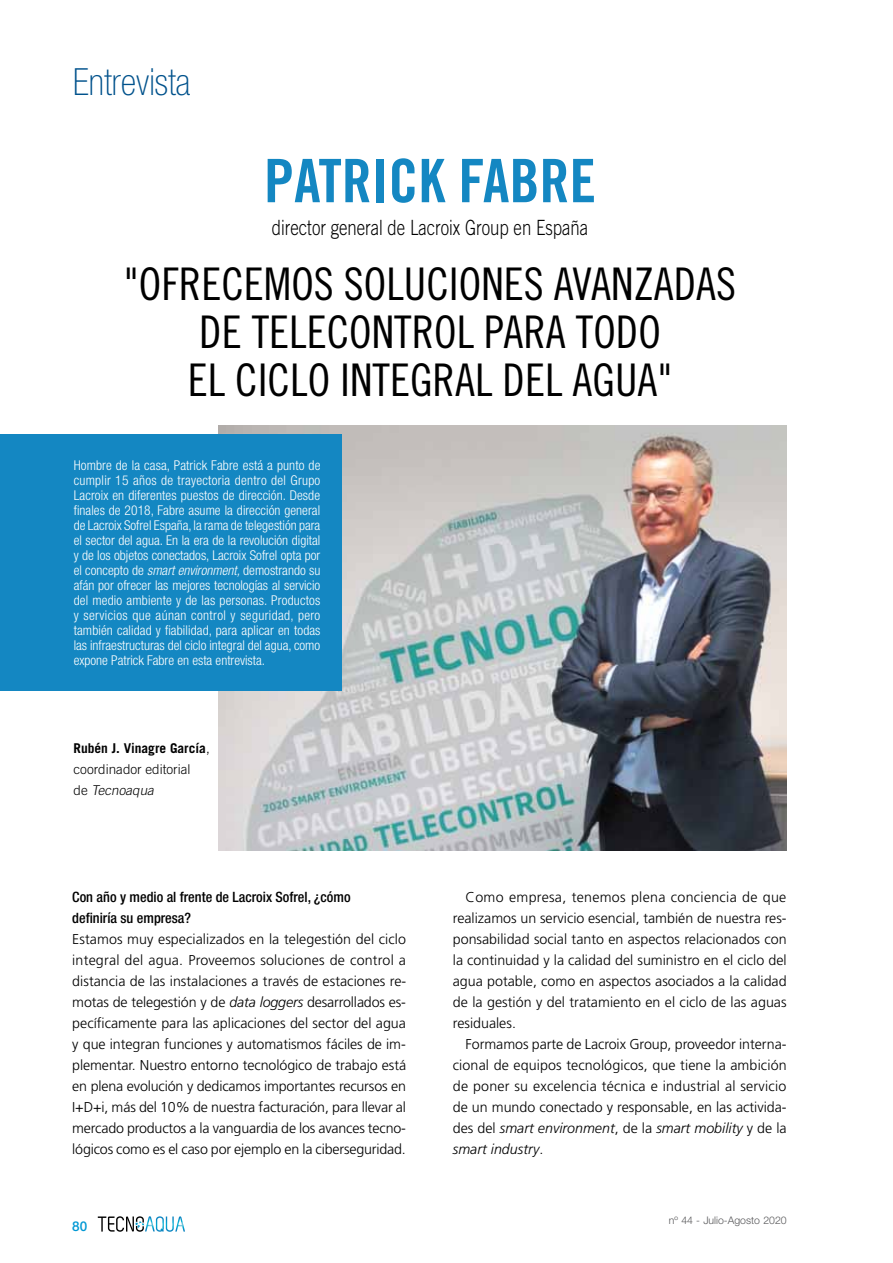
<style>
.page{position:relative;width:893px;height:1263px;background:#fff}
.page>*{position:absolute;margin:0;border:0;box-sizing:border-box;transform-origin:0 0}
.t1{font:60px "Trade Gothic Bold Cond Twenty";color:#1487c2}
.t2{font:45px/48px "Trade Gothic Cond Eighteen";color:#000;text-align:center}
.t3{font:100 condensed 37.5px "Helvetica Neue LT Std";color:#00528c}
.t4{font:300 21px "Trade Gothic";color:#000;scale:.8 1}
.t5{font:300 14.25px/21px "Frutiger";color:#000;text-align:justify}
.t6{font:500 condensed 14.25px/21px "Helvetica Neue LT Std";color:#000}
.t7{font:300 condensed 13.5px/15px "Helvetica Neue LT Std";color:#fff;text-align:justify}
.t8{font:300 13.5px/21px "Trade Gothic";color:#000}
.t9{font:500 13.5px "Helvetica Neue LT Std";color:#0098d4}
.t10{font:300 10.5px "Helvetica Neue LT Std";color:#58585a}
.s1{font-style:italic}
.s2{font-weight:700}
</style>
<div class="page">
<svg style="left:98px;top:1216px;width:87px;height:16px"></svg>
<img style="left:219px;top:426px;width:568px;height:424px">
<div style="left:0;top:434px;width:342px;height:257px;background:#1487c2"></div>
<h3 class="t3" style="left:73px;top:61px;width:119px">Entrevista</h3>
<h1 class="t1" style="left:264px;top:144px;width:334px">PATRICK FABRE</h1>
<h3 class="t4" style="left:272px;top:215px;width:397px">director general de Lacroix Group en España</h3>
<h2 class="t2" style="left:124px;top:259px;width:614px">"OFRECEMOS SOLUCIONES AVANZADAS<br>DE TELECONTROL PARA TODO<br>EL CICLO INTEGRAL DEL AGUA"</h2>
<p class="t7" style="left:74px;top:458px;width:248px">Hombre de la casa, Patrick Fabre está a punto de cumplir 15 años de trayectoria dentro del Grupo Lacroix en diferentes puestos de dirección. Desde finales de 2018, Fabre asume la dirección general de Lacroix Sofrel España, la rama de telegestión para el sector del agua. En la era de la revolución digital y de los objetos conectados, Lacroix Sofrel opta por el concepto de <span class="s1">smart environment,</span> demostrando su afán por ofrecer las mejores tecnologías al servicio del medio ambiente y de las personas. Productos y servicios que aúnan control y seguridad, pero también calidad y fiabilidad, para aplicar en todas las infraestructuras del ciclo integral del agua, como expone Patrick Fabre en esta entrevista.</p>
<p class="t8" style="left:74px;top:738px;width:138px"><span class="s2">Rubén J. Vinagre García</span>, coordinador editorial<br>d e <span class="s1">Tecnoaqua</span></p>
<p class="t6" style="left:72px;top:886px;width:280px">Con año y medio al frente de Lacroix Sofrel, ¿cómo definiría su empresa?</p>
<p class="t5" style="left:72px;top:928px;width:335px">Estamos muy especializados en la telegestión del ciclo integral del agua. Proveemos soluciones de control a distancia de las instalaciones a través de estaciones re&shy;motas de telegestión y de <span class="s1">data loggers</span> desarrollados es&shy;pecíficamente para las aplicaciones del sector del agua y que integran funciones y automatismos fáciles de im&shy;plementar. Nuestro entorno tecnológico de trabajo está en plena evolución y dedicamos importantes recursos en I+D+i, más del 10% de nuestra facturación, para llevar al mercado productos a la vanguardia de los avances tecno&shy;lógicos como es el caso por ejemplo en la ciberseguridad.</p>
<p class="t9" style="left:72px;top:1218px;width:17px">80</p>
<p class="t5" style="left:453px;top:886px;width:335px;text-indent:13px">Como empresa, tenemos plena conciencia de que realizamos un servicio esencial, también de nuestra res&shy;ponsabilidad social tanto en aspectos relacionados con la continuidad y la calidad del suministro en el ciclo del agua potable, como en aspectos asociados a la calidad de la gestión y del tratamiento en el ciclo de las aguas residuales.</p>
<p class="t5" style="left:453px;top:1033px;width:335px;text-indent:13px">Formamos parte de Lacroix Group, proveedor interna&shy;cional de equipos tecnológicos, que tiene la ambición de poner su excelencia técnica e industrial al servicio de un mundo conectado y responsable, en las activida&shy;des del <span class="s1">smart environment</span>, de la <span class="s1">smart mobility</span> y de la <span class="s1">smart industry</span>.</p>
<p class="t10" style="left:669px;top:1213px;width:119px">nº 44 - Julio-Agosto 2020</p>
</div>
